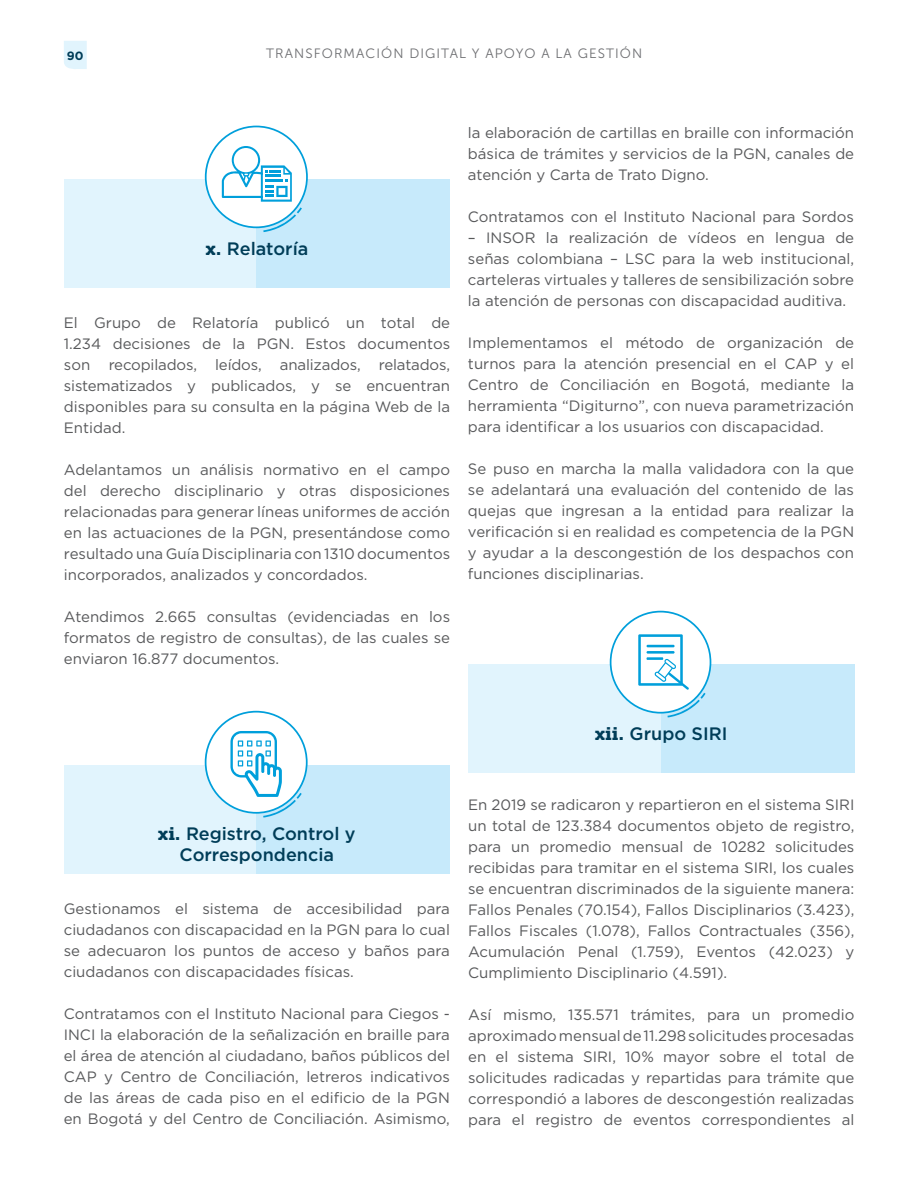
<style>
.page{position:relative;width:918px;height:1188px;background:#fff}
.page>*{position:absolute;margin:0;border:0;box-sizing:border-box;transform-origin:0 0}
.t1{font:500 18px/21px "Gotham";color:#003d58;text-align:center}
.t2{font:15px/21px "Gotham";color:#58595b;text-align:justify}
.t3{font:13.5px "Museo Sans 300";letter-spacing:.08em;color:#6d6e71}
.t4{font:700 12px "Gotham";color:#003d58}
.s1{font-family:"Museo Slab 900";font-weight:400}
</style>
<div class="page">
<svg style="left:64px;top:41px;width:23px;height:28px"></svg>
<div style="left:64px;top:179px;width:195px;height:109px;background:#e1f4fd"></div>
<div style="left:257px;top:179px;width:193px;height:109px;background:#c7eafb"></div>
<svg style="left:205px;top:126px;width:103px;height:106px"></svg>
<div style="left:64px;top:765px;width:194px;height:109px;background:#e1f4fd"></div>
<div style="left:256px;top:765px;width:194px;height:109px;background:#c7eafb"></div>
<svg style="left:205px;top:711px;width:103px;height:107px"></svg>
<div style="left:468px;top:664px;width:195px;height:109px;background:#e1f4fd"></div>
<div style="left:661px;top:664px;width:193px;height:109px;background:#c7eafb"></div>
<svg style="left:610px;top:611px;width:101px;height:106px"></svg>
<p class="t4" style="left:67px;top:48px;width:18px">90</p>
<p class="t3" style="left:266px;top:46px;width:378px">TRANSFORMACIÓN DIGITAL Y APOYO A LA GESTIÓN</p>
<p class="t1" style="left:206px;top:237px;width:104px"><span class="s1">x.</span> Relatoría</p>
<p class="t2" style="left:64px;top:312px;width:388px">El Grupo de Relatoría publicó un total de 1.234 decisiones de la PGN. Estos documentos son recopilados, leídos, analizados, relatados, sistematizados y publicados, y se encuentran disponibles para su consulta en la página Web de la Entidad.</p>
<p class="t2" style="left:64px;top:459px;width:388px">Adelantamos un análisis normativo en el campo del derecho disciplinario y otras disposiciones relacionadas para generar líneas uniformes de acción en las actuaciones de la PGN, presentándose como resultado una Guía Disciplinaria con 1310 documentos incorporados, analizados y concordados.</p>
<p class="t2" style="left:64px;top:606px;width:388px">Atendimos 2.665 consultas (evidenciadas en los formatos de registro de consultas), de las cuales se enviaron 16.877 documentos.</p>
<p class="t2" style="left:468px;top:122px;width:388px">la elaboración de cartillas en braille con información básica de trámites y servicios de la PGN, canales de atención y Carta de Trato Digno.</p>
<p class="t2" style="left:468px;top:206px;width:388px">Contratamos con el Instituto Nacional para Sordos</p>
<p class="t2" style="left:468px;top:227px;width:388px">– INSOR la realización de vídeos en lengua de señas colombiana – LSC para la web institucional, carteleras virtuales y talleres de sensibilización sobre la atención de personas con discapacidad auditiva.</p>
<p class="t2" style="left:468px;top:332px;width:388px">Implementamos el método de organización de turnos para la atención presencial en el CAP y el Centro de Conciliación en Bogotá, mediante la herramienta “Digiturno”, con nueva parametrización para identificar a los usuarios con discapacidad.</p>
<p class="t2" style="left:468px;top:458px;width:388px">Se puso en marcha la malla validadora con la que se adelantará una evaluación del contenido de las quejas que ingresan a la entidad para realizar la verificación si en realidad es competencia de la PGN y ayudar a la descongestión de los despachos con funciones disciplinarias.</p>
<p class="t1" style="left:595px;top:723px;width:134px"><span class="s1">xii.</span> Grupo SIRI</p>
<p class="t1" style="left:158px;top:823px;width:199px"><span class="s1">xi.</span> Registro, Control y<br>Correspondencia</p>
<p class="t2" style="left:64px;top:897px;width:388px">Gestionamos el sistema de accesibilidad para ciudadanos con discapacidad en la PGN para lo cual se adecuaron los puntos de acceso y baños para ciudadanos con discapacidades físicas.</p>
<p class="t2" style="left:64px;top:1002px;width:388px">Contratamos con el Instituto Nacional para Ciegos - INCI la elaboración de la señalización en braille para el área de atención al ciudadano, baños públicos del CAP y Centro de Conciliación, letreros indicativos de las áreas de cada piso en el edificio de la PGN en Bogotá y del Centro de Conciliación. Asimismo,</p>
<p class="t2" style="left:468px;top:794px;width:388px">En 2019 se radicaron y repartieron en el sistema SIRI un total de 123.384 documentos objeto de registro, para un promedio mensual de 10282 solicitudes recibidas para tramitar en el sistema SIRI, los cuales se encuentran discriminados de la siguiente manera:<br>Fallos Penales (70.154), Fallos Disciplinarios (3.423), Fallos Fiscales (1.078), Fallos Contractuales (356), Acumulación Penal (1.759), Eventos (42.023) y Cumplimiento Disciplinario (4.591).</p>
<p class="t2" style="left:468px;top:1004px;width:388px">Así mismo, 135.571 trámites, para un promedio aproximado mensual de 11.298 solicitudes procesadas en el sistema SIRI, 10% mayor sobre el total de solicitudes radicadas y repartidas para trámite que correspondió a labores de descongestión realizadas para el registro de eventos correspondientes al</p>
</div>
